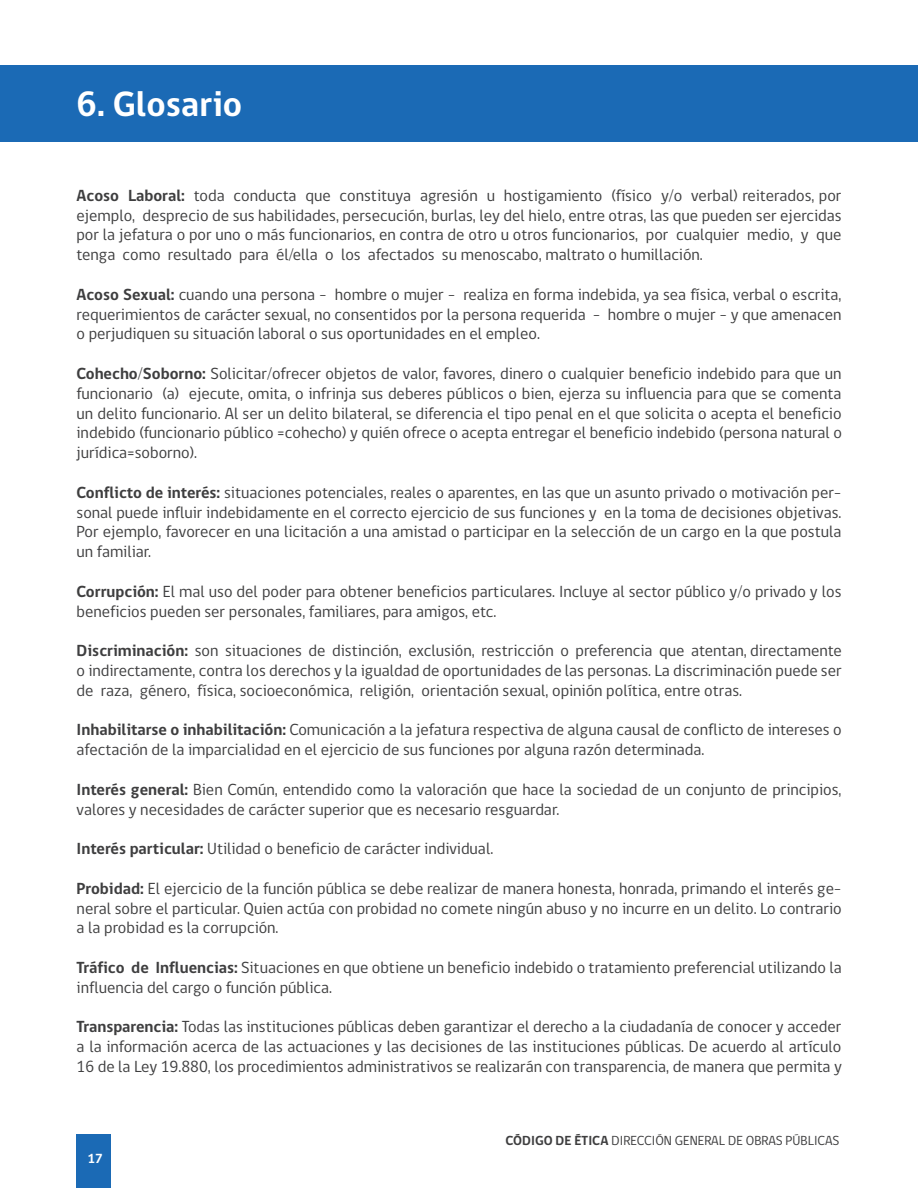
<style>
.page{position:relative;width:918px;height:1188px;background:#fff}
.page>*{position:absolute;margin:0;border:0;box-sizing:border-box;transform-origin:0 0}
.t1{font:700 36px "gob CL";color:#fff}
.t2{font:16.5px/19.8px "gob CL";color:#3e3e3f;text-align:justify}
.t3{font:13.5px "gob CL";color:#3e3e3f}
.t4{font:700 13.5px "gob CL";color:#fff}
.s1{font-weight:700}
</style>
<div class="page">
<div style="left:77px;top:1135px;width:34px;height:53px;background:#1b6ab5"></div>
<div style="left:0;top:65px;width:918px;height:77px;background:#1b6ab5"></div>
<h1 class="t1" style="left:77px;top:80px;width:167px">6. Glosario</h1>
<p class="t2" style="left:76px;top:186px;width:767px"><span class="s1">Acoso Laboral:</span> toda conducta que constituya agresión u hostigamiento (físico y/o verbal) reiterados, por ejemplo, desprecio de sus habilidades, persecución, burlas, ley del hielo, entre otras, las que pueden ser ejercidas por la jefatura o por uno o más funcionarios, en contra de otro u otros funcionarios, por cualquier medio, y que tenga como resultado para él/ella o los afectados su menoscabo, maltrato o humillación.</p>
<p class="t2" style="left:76px;top:285px;width:767px"><span class="s1">Acoso Sexual:</span> cuando una persona - hombre o mujer - realiza en forma indebida, ya sea física, verbal o escrita, requerimientos de carácter sexual, no consentidos por la persona requerida - hombre o mujer - y que amenacen o perjudiquen su situación laboral o sus oportunidades en el empleo.</p>
<p class="t2" style="left:77px;top:364px;width:767px"><span class="s1">Cohecho/Soborno:</span> Solicitar/ofrecer objetos de valor, favores, dinero o cualquier beneficio indebido para que un funcionario (a) ejecute, omita, o infrinja sus deberes públicos o bien, ejerza su influencia para que se comenta un delito funcionario. Al ser un delito bilateral, se diferencia el tipo penal en el que solicita o acepta el beneficio indebido (funcionario público =cohecho) y quién ofrece o acepta entregar el beneficio indebido (persona natural o jurídica=soborno).</p>
<p class="t2" style="left:77px;top:483px;width:767px"><span class="s1">Conflicto de interés:</span> situaciones potenciales, reales o aparentes, en las que un asunto privado o motivación per&shy;sonal puede influir indebidamente en el correcto ejercicio de sus funciones y en la toma de decisiones objetivas.<br>Por ejemplo, favorecer en una licitación a una amistad o participar en la selección de un cargo en la que postula un familiar.</p>
<p class="t2" style="left:77px;top:582px;width:766px"><span class="s1">Corrupción:</span> El mal uso del poder para obtener beneficios particulares. Incluye al sector público y/o privado y los beneficios pueden ser personales, familiares, para amigos, etc.</p>
<p class="t2" style="left:77px;top:641px;width:767px"><span class="s1">Discriminación:</span> son situaciones de distinción, exclusión, restricción o preferencia que atentan, directamente o indirectamente, contra los derechos y la igualdad de oportunidades de las personas. La discriminación puede ser de raza, género, física, socioeconómica, religión, orientación sexual, opinión política, entre otras.</p>
<p class="t2" style="left:77px;top:720px;width:767px"><span class="s1">Inhabilitarse o inhabilitación:</span> Comunicación a la jefatura respectiva de alguna causal de conflicto de intereses o afectación de la imparcialidad en el ejercicio de sus funciones por alguna razón determinada.</p>
<p class="t2" style="left:77px;top:780px;width:766px"><span class="s1">Interés general:</span> Bien Común, entendido como la valoración que hace la sociedad de un conjunto de principios, valores y necesidades de carácter superior que es necesario resguardar.</p>
<p class="t2" style="left:77px;top:839px;width:418px"><span class="s1">Interés particular:</span> Utilidad o beneficio de carácter individual.</p>
<p class="t2" style="left:77px;top:879px;width:767px"><span class="s1">Probidad:</span> El ejercicio de la función pública se debe realizar de manera honesta, honrada, primando el interés ge&shy;neral sobre el particular. Quien actúa con probidad no comete ningún abuso y no incurre en un delito. Lo contrario a la probidad es la corrupción.</p>
<p class="t2" style="left:77px;top:958px;width:767px"><span class="s1">Tráfico de Influencias:</span> Situaciones en que obtiene un beneficio indebido o tratamiento preferencial utilizando la influencia del cargo o función pública.</p>
<p class="t2" style="left:77px;top:1017px;width:767px"><span class="s1">Transparencia:</span> Todas las instituciones públicas deben garantizar el derecho a la ciudadanía de conocer y acceder a la información acerca de las actuaciones y las decisiones de las instituciones públicas. De acuerdo al artículo 16 de la Ley 19.880, los procedimientos administrativos se realizarán con transparencia, de manera que permita y</p>
<p class="t4" style="left:87px;top:1149px;width:17px">17</p>
<p class="t3" style="left:505px;top:1131px;width:336px"><span class="s1">CÓDIGO DE ÉTICA</span> DIRECCIÓN GENERAL DE OBRAS PÚBLICAS</p>
</div>
